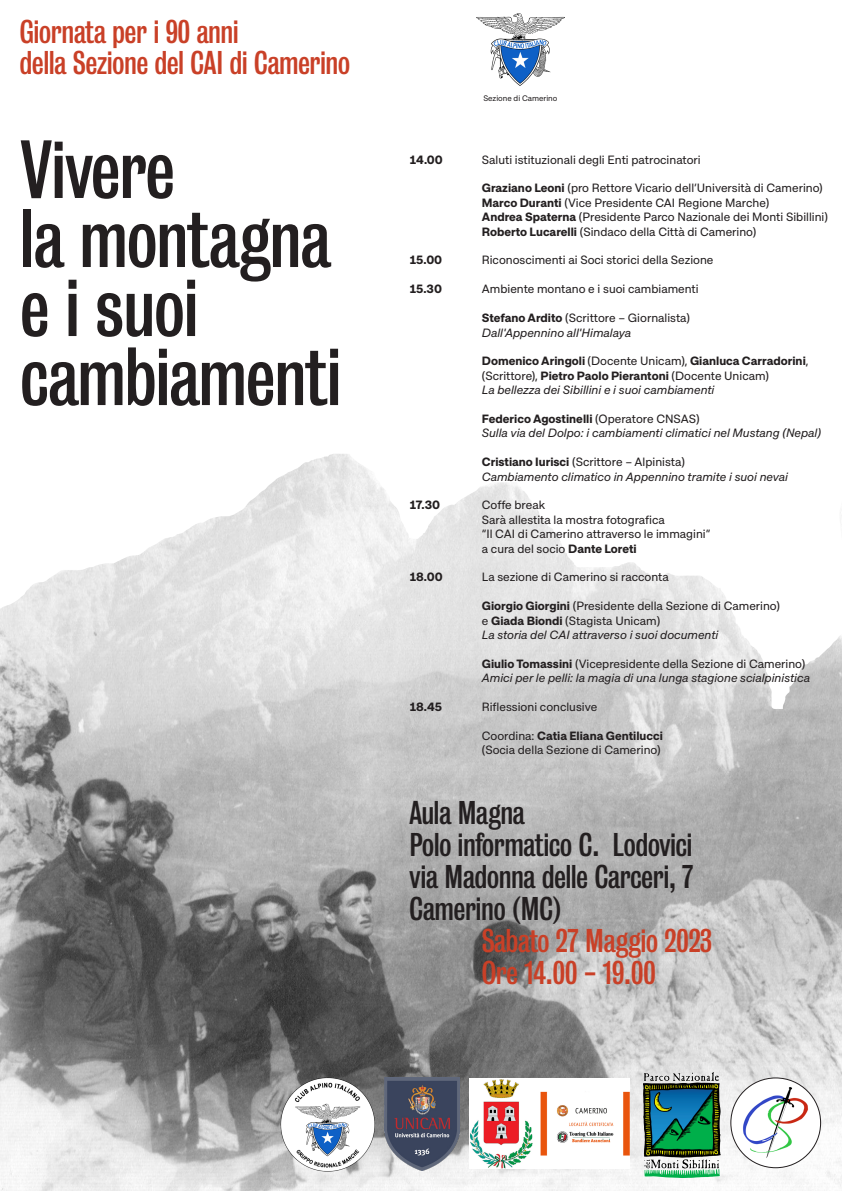
<style>
.page{position:relative;width:842px;height:1191px;background:#fff}
.page>*{position:absolute;margin:0;border:0;box-sizing:border-box;transform-origin:0 0}
.t1{font:condensed 75px "Bureau Grot";color:#231f20}
.t2{font:condensed 30px "Bureau Grot";color:#c94027}
.t3{font:condensed 30px "Bureau Grot";color:#231f20}
.t4{font:12px "Approach";color:#231f20}
.t5{font:italic 12px "Approach";color:#231f20}
.t6{font:700 12px "Approach";color:#231f20}
.t7{font:8px "Approach";color:#231f20}
.s1{font-weight:700}
.s2{font-weight:400}
</style>
<div class="page">
<img style="left:0;top:709px;width:842px;height:482px">
<svg style="left:0;top:454px;width:842px;height:255px"></svg>
<img style="left:385px;top:1077px;width:75px;height:93px">
<img style="left:644px;top:1072px;width:77px;height:105px">
<img style="left:476px;top:14px;width:88px;height:71px">
<img style="left:278px;top:1074px;width:100px;height:101px">
<img style="left:470px;top:1078px;width:160px;height:90px">
<img style="left:731px;top:1078px;width:90px;height:89px;border-radius:45px">
<p class="t2" style="left:20px;top:15px;width:220px">Giornata per i 90 anni</p>
<p class="t2" style="left:20px;top:46px;width:332px">della Sezione del CAI di Camerino</p>
<p class="t1" style="left:21px;top:128px;width:156px">Vivere</p>
<p class="t1" style="left:21px;top:197px;width:311px">la montagna</p>
<p class="t1" style="left:21px;top:266px;width:179px">e i suoi</p>
<p class="t1" style="left:21px;top:335px;width:322px">cambiamenti</p>
<p class="t7" style="left:483px;top:93px;width:76px">Sezione di Camerino</p>
<p class="t6" style="left:410px;top:152px;width:35px">14.00</p>
<p class="t4" style="left:482px;top:152px;width:220px">Saluti istituzionali degli Enti patrocinatori</p>
<p class="t4" style="left:482px;top:181px;width:342px"><span class="s1">Graziano Leoni</span> (pro Rettore Vicario dell’Università di Camerino)</p>
<p class="t4" style="left:482px;top:195px;width:289px"><span class="s1">Marco Duranti</span> (Vice Presidente CAI Regione Marche)</p>
<p class="t4" style="left:482px;top:209px;width:348px"><span class="s1">Andrea Spaterna</span> (Presidente Parco Nazionale dei Monti Sibillini)</p>
<p class="t4" style="left:482px;top:224px;width:276px"><span class="s1">Roberto Lucarelli</span> (Sindaco della Città di Camerino)</p>
<p class="t6" style="left:410px;top:252px;width:34px">15.00</p>
<p class="t4" style="left:482px;top:253px;width:233px">Riconoscimenti ai Soci storici della Sezione</p>
<p class="t6" style="left:410px;top:281px;width:34px">15.30</p>
<p class="t4" style="left:482px;top:281px;width:218px">Ambiente montano e i suoi cambiamenti</p>
<p class="t4" style="left:482px;top:310px;width:210px"><span class="s1">Stefano Ardito</span> (Scrittore – Giornalista)</p>
<p class="t5" style="left:482px;top:325px;width:151px">Dall'Appennino all'Himalaya</p>
<p class="t6" style="left:482px;top:353px;width:328px">Domenico Aringoli <span class="s2">(Docente Unicam),</span> Gianluca Carradorini<span class="s2">,</span></p>
<p class="t4" style="left:482px;top:368px;width:289px">(Scrittore), <span class="s1">Pietro Paolo Pierantoni</span> (Docente Unicam)</p>
<p class="t5" style="left:482px;top:382px;width:234px">La bellezza dei Sibillini e i suoi cambiamenti</p>
<p class="t6" style="left:482px;top:411px;width:219px">Federico Agostinelli <span class="s2">(Operatore CNSAS)</span></p>
<p class="t5" style="left:482px;top:425px;width:341px">Sulla via del Dolpo: i cambiamenti climatici nel Mustang (Nepal)</p>
<p class="t4" style="left:482px;top:454px;width:205px"><span class="s1">Cristiano Iurisci</span> (Scrittore – Alpinista)</p>
<p class="t5" style="left:482px;top:469px;width:308px">Cambiamento climatico in Appennino tramite i suoi nevai</p>
<p class="t6" style="left:410px;top:497px;width:32px">17.30</p>
<p class="t4" style="left:482px;top:497px;width:65px">Coffe break</p>
<p class="t4" style="left:482px;top:512px;width:185px">Sarà allestita la mostra fotografica</p>
<p class="t4" style="left:482px;top:526px;width:230px">“Il CAI di Camerino attraverso le immagini”</p>
<p class="t4" style="left:482px;top:541px;width:156px">a cura del socio <span class="s1">Dante Loreti</span></p>
<p class="t6" style="left:410px;top:569px;width:34px">18.00</p>
<p class="t4" style="left:482px;top:569px;width:188px">La sezione di Camerino si racconta</p>
<p class="t4" style="left:482px;top:598px;width:300px"><span class="s1">Giorgio Giorgini</span> (Presidente della Sezione di Camerino)</p>
<p class="t4" style="left:482px;top:613px;width:180px">e <span class="s1">Giada Biondi</span> (Stagista Unicam)</p>
<p class="t5" style="left:482px;top:627px;width:238px">La storia del CAI attraverso i suoi documenti</p>
<p class="t4" style="left:482px;top:656px;width:325px"><span class="s1">Giulio Tomassini</span> (Vicepresidente della Sezione di Camerino)</p>
<p class="t5" style="left:482px;top:670px;width:330px">Amici per le pelli: la magia di una lunga stagione scialpinistica</p>
<p class="t6" style="left:410px;top:699px;width:34px">18.45</p>
<p class="t4" style="left:482px;top:699px;width:117px">Riflessioni conclusive</p>
<p class="t6" style="left:482px;top:728px;width:182px"><span class="s2">Coordina:</span> Catia Eliana Gentilucci</p>
<p class="t4" style="left:482px;top:742px;width:180px">(Socia della Sezione di Camerino)</p>
<p class="t3" style="left:410px;top:796px;width:117px">Aula Magna</p>
<p class="t3" style="left:410px;top:828px;width:284px">Polo informatico C. Lodovici</p>
<p class="t3" style="left:410px;top:860px;width:285px">via Madonna delle Carceri, 7</p>
<p class="t3" style="left:410px;top:892px;width:154px">Camerino (MC)</p>
<p class="t2" style="left:482px;top:924px;width:232px">Sabato 27 Maggio 2023</p>
<p class="t2" style="left:482px;top:956px;width:176px">Ore 14.00 - 19.00</p>
</div>
